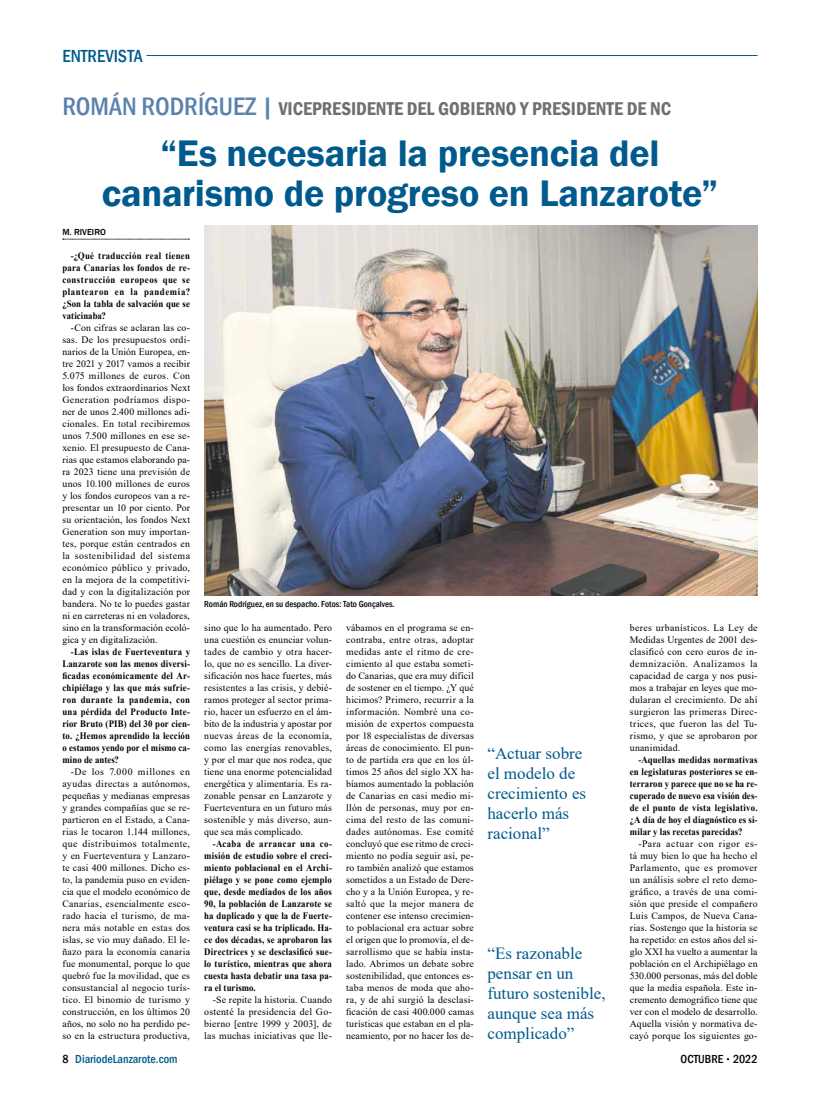
<style>
.page{position:relative;width:820px;height:1106px;background:#fff}
.page>*{position:absolute;margin:0;border:0;box-sizing:border-box;transform-origin:0 0}
.t1{font:600 38px/40px "Franklin Gothic";letter-spacing:-.005em;color:#005a8d;text-align:center}
.t2{font:600 condensed 19px "Franklin Gothic";color:#6f6f6f}
.t3{font:500 condensed 18px "Franklin Gothic";color:#005a8d}
.t4{font:17px/20px "Times New Roman";color:#005a8d}
.t5{font:500 condensed 12px "Franklin Gothic";color:#005a8d}
.t6{font:500 condensed 12px "Franklin Gothic";color:#000}
.t7{font:9.8px/12px "Times New Roman";letter-spacing:.015em;color:#000;text-align:justify}
.t8{font:700 9.8px/12px "Times New Roman";letter-spacing:.01em;color:#000;text-align:justify;scale:.9 1}
.t9{font:500 condensed 9px "Franklin Gothic";color:#000}
.t10{font:500 9px "Franklin Gothic";color:#000}
.s1{font-weight:500;font-size:26px;color:#5a82ad}
.s2{color:#000}
.s3{font-size:8px}
</style>
<div class="page">
<hr style="left:146px;top:55px;width:611px;height:1px;background:#005a8d">
<svg style="left:63px;top:239px;width:126px;height:1px"></svg>
<img style="left:205px;top:225px;width:552px;height:370px">
<h3 class="t3" style="left:62px;top:44px;width:82px">ENTREVISTA</h3>
<h2 class="t2" style="left:62px;top:96px;width:610px"><span class="s1">ROMÁN RODRÍGUEZ |</span> VICEPRESIDENTE DEL GOBIERNO Y PRESIDENTE DE NC</h2>
<h1 class="t1" style="left:102px;top:133px;width:617px">“Es necesaria la presencia del canarismo de progreso en Lanzarote”</h1>
<p class="t10" style="left:62px;top:226px;width:45px">M. RIVEIRO</p>
<p class="t8" style="left:62px;top:249px;width:143px;text-indent:9px">-¿Qué traducción real tienen para Canarias los fondos de re&shy;construcción europeos que se plantearon en la pandemia? ¿Son la tabla de salvación que se vaticinaba?</p>
<p class="t7" style="left:62px;top:321px;width:129px;text-indent:9px">-Con cifras se aclaran las co&shy;sas. De los presupuestos ordi&shy;narios de la Unión Europea, en&shy;tre 2021 y 2017 vamos a recibir 5.075 millones de euros. Con los fondos extraordinarios Next Generation podríamos dispo&shy;ner de unos 2.400 millones adi&shy;cionales. En total recibiremos unos 7.500 millones en ese se&shy;xenio. El presupuesto de Cana&shy;rias que estamos elaborando pa&shy;ra 2023 tiene una previsión de unos 10.100 millones de euros y los fondos europeos van a re&shy;presentar un 10 por ciento. Por su orientación, los fondos Next Generation son muy importan&shy;tes, porque están centrados en la sostenibilidad del sistema económico público y privado, en la mejora de la competitivi&shy;dad y con la digitalización por bandera. No te lo puedes gastar ni en carreteras ni en voladores, sino en la transformación ecoló&shy;gica y en digitalización.</p>
<p class="t8" style="left:62px;top:645px;width:143px;text-indent:9px">-Las islas de Fuerteventura y Lanzarote son las menos diversi&shy;ficadas económicamente del Ar&shy;chipiélago y las que más sufrie&shy;ron durante la pandemia, con una pérdida del Producto Inte&shy;rior Bruto (PIB) del 30 por cien&shy;to. ¿Hemos aprendido la lección o estamos yendo por el mismo ca&shy;mino de antes?</p>
<p class="t7" style="left:62px;top:765px;width:129px;text-indent:9px">-De los 7.000 millones en ayudas directas a autónomos, pequeñas y medianas empresas y grandes compañías que se re&shy;partieron en el Estado, a Cana&shy;rias le tocaron 1.144 millones, que distribuimos totalmente, y en Fuerteventura y Lanzaro&shy;te casi 400 millones. Dicho es&shy;to, la pandemia puso en eviden&shy;cia que el modelo económico de Canarias, esencialmente esco&shy;rado hacia el turismo, de ma&shy;nera más notable en estas dos islas, se vio muy dañado. El le&shy;ñazo para la economía canaria fue monumental, porque lo que quebró fue la movilidad, que es consustancial al negocio turís&shy;tico. El binomio de turismo y construcción, en los últimos 20 años, no solo no ha perdido pe&shy;so en la estructura productiva,</p>
<p class="t9" style="left:204px;top:598px;width:192px">Román Rodríguez, en su despacho. Fotos: Tato Gonçalves.</p>
<p class="t7" style="left:204px;top:621px;width:129px">sino que lo ha aumentado. Pero una cuestión es enunciar volun&shy;tades de cambio y otra hacer&shy;lo, que no es sencillo. La diver&shy;sificación nos hace fuertes, más resistentes a las crisis, y debié&shy;ramos proteger al sector prima&shy;rio, hacer un esfuerzo en el ám&shy;bito de la industria y apostar por nuevas áreas de la economía, como las energías renovables, y por el mar que nos rodea, que tiene una enorme potencialidad energética y alimentaria. Es ra&shy;zonable pensar en Lanzarote y Fuerteventura en un futuro más sostenible y más diverso, aun&shy;que sea más complicado.</p>
<p class="t8" style="left:204px;top:837px;width:143px;text-indent:9px">-Acaba de arrancar una co&shy;misión de estudio sobre el creci&shy;miento poblacional en el Archi&shy;piélago y se pone como ejemplo que, desde mediados de los años 90, la población de Lanzarote se ha duplicado y que la de Fuerte&shy;ventura casi se ha triplicado. Ha&shy;ce dos décadas, se aprobaron las Directrices y se desclasificó sue&shy;lo turístico, mientras que ahora cuesta hasta debatir una tasa pa&shy;ra el turismo.</p>
<p class="t7" style="left:204px;top:993px;width:129px;text-indent:9px">-Se repite la historia. Cuando ostenté la presidencia del Go&shy;bierno [entre 1999 y 2003], de las muchas iniciativas que lle-</p>
<p class="t7" style="left:346px;top:621px;width:129px">vábamos en el programa se en&shy;contraba, entre otras, adoptar medidas ante el ritmo de cre&shy;cimiento al que estaba someti&shy;do Canarias, que era muy difícil de sostener en el tiempo. ¿Y qué hicimos? Primero, recurrir a la información. Nombré una co&shy;misión de expertos compuesta por 18 especialistas de diversas áreas de conocimiento. El pun&shy;to de partida era que en los úl&shy;timos 25 años del siglo XX ha&shy;bíamos aumentado la población de Canarias en casi medio mi&shy;llón de personas, muy por en&shy;cima del resto de las comuni&shy;dades autónomas. Ese comité concluyó que ese ritmo de creci&shy;miento no podía seguir así, pe&shy;ro también analizó que estamos sometidos a un Estado de Dere&shy;cho y a la Unión Europea, y re&shy;saltó que la mejor manera de contener ese intenso crecimien&shy;to poblacional era actuar sobre el origen que lo promovía, el de&shy;sarrollismo que se había insta&shy;lado. Abrimos un debate sobre sostenibilidad, que entonces es&shy;taba menos de moda que aho&shy;ra, y de ahí surgió la desclasi&shy;ficación de casi 400.000 camas turísticas que estaban en el pla&shy;neamiento, por no hacer los de-</p>
<p class="t7" style="left:629px;top:621px;width:129px">beres urbanísticos. La Ley de Medidas Urgentes de 2001 des&shy;clasificó con cero euros de in&shy;demnización. Analizamos la capacidad de carga y nos pusi&shy;mos a trabajar en leyes que mo&shy;dularan el crecimiento. De ahí surgieron las primeras Direc&shy;trices, que fueron las del Tu&shy;rismo, y que se aprobaron por unanimidad.</p>
<h3 class="t4" style="left:487px;top:742px;width:100px">“Actuar sobre el modelo de crecimiento es hacerlo más racional”</h3>
<p class="t8" style="left:629px;top:753px;width:143px;text-indent:9px">-Aquellas medidas normativas en legislaturas posteriores se en&shy;terraron y parece que no se ha re&shy;cuperado de nuevo esa visión des&shy;de el punto de vista legislativo. ¿A día de hoy el diagnóstico es si&shy;milar y las recetas parecidas?</p>
<p class="t7" style="left:629px;top:837px;width:129px;text-indent:9px">-Para actuar con rigor es&shy;tá muy bien lo que ha hecho el Parlamento, que es promover un análisis sobre el reto demo&shy;gráfico, a través de una comi&shy;sión que preside el compañero Luis Campos, de Nueva Cana&shy;rias. Sostengo que la historia se ha repetido: en estos años del si&shy;glo XXI ha vuelto a aumentar la población en el Archipiélago en 530.000 personas, más del doble que la media española. Este in&shy;cremento demográfico tiene que ver con el modelo de desarrollo.<br>Aquella visión y normativa de&shy;cayó porque los siguientes go-</p>
<h3 class="t4" style="left:487px;top:942px;width:120px">“Es razonable pensar en un futuro sostenible, aunque sea más complicado”</h3>
<p class="t5" style="left:62px;top:1050px;width:117px"><span class="s2">8</span> DiariodeLanzarote.com</p>
<p class="t6" style="left:680px;top:1050px;width:78px">OCTUBRE <span class="s3">•</span> 2022</p>
</div>
